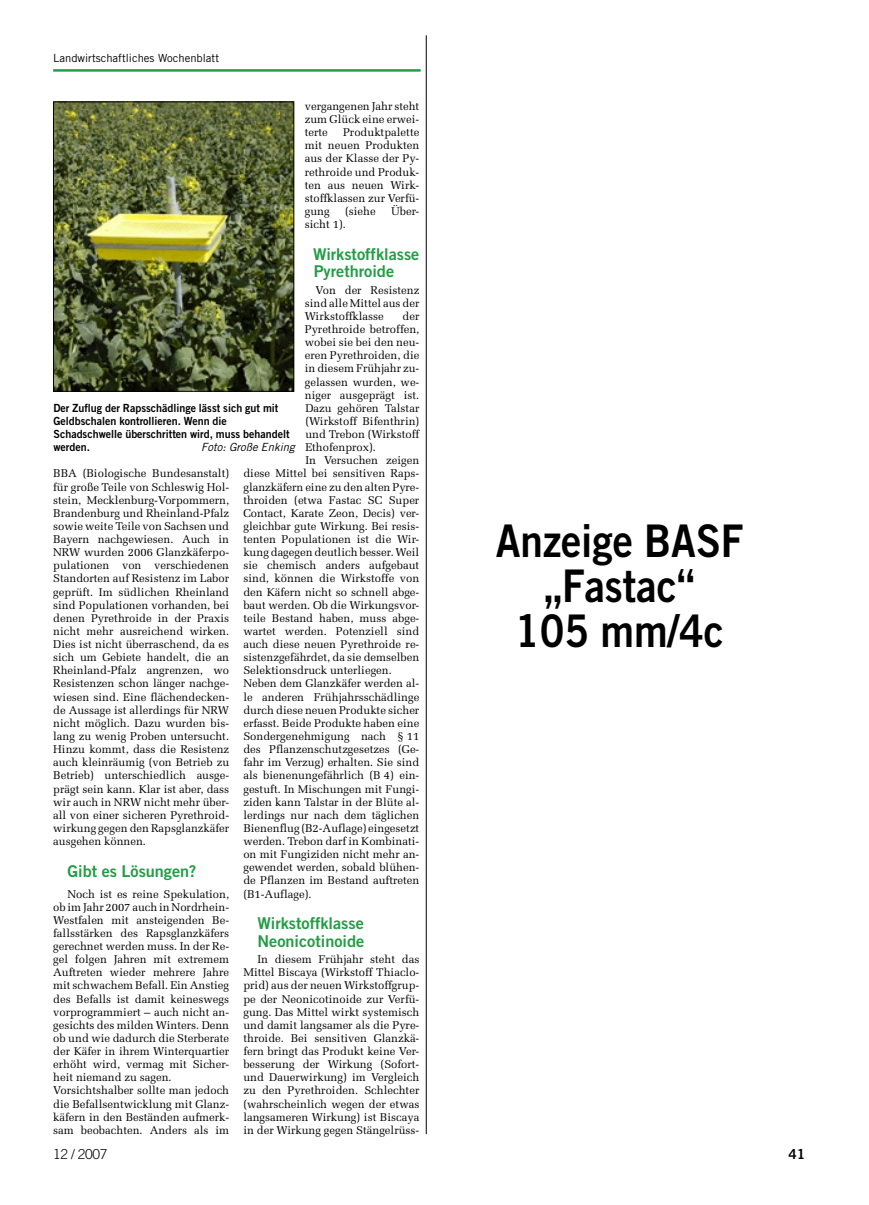
<style>
.page{position:relative;width:869px;height:1205px;background:#fff}
.page>*{position:absolute;margin:0;border:0;box-sizing:border-box;transform-origin:0 0}
.Überschrift_36{font:45px/45px "Trade Gothic LT Bold Two";color:#000;text-align:center;scale:.9 1}
.Zwischenzeile_grün{font:16.25px/17.5px "Trade Gothic LT Bold Two";color:#239d46}
.t1{font:300 13.75px "Trade Gothic LT";letter-spacing:-.02em;color:#000}
.t2{font:13.75px "Trade Gothic LT Bold Two";color:#000}
.Fließtext{font:11.25px/13.1px "Melior LT";color:#000;text-align:justify}
.Fließtext_m__Einzug{font:11.25px/13.1px "Melior LT";color:#000;text-align:justify}
.Bildzeilen{font:11.25px/13.1px "Trade Gothic LT Bold Two";color:#000;scale:.95 1}
.t3{font:11.25px "Trade Gothic LT";color:#000}
.Bildzeilen-2{font:italic 11.25px "Trade Gothic LT";color:#000}
</style>
<div class="page">
<hr style="left:426px;top:35px;width:1px;height:1099px;background:#000">
<img style="left:55px;top:104px;width:237px;height:286px">
<div style="left:53px;top:102px;width:241px;height:290px;border:1px solid #000"></div>
<hr style="left:53px;top:69px;width:367px;height:3px;background:#239d46">
<p class="t3" style="left:53px;top:51px;width:167px">Landwirtschaftliches Wochenblatt</p>
<p class="Fließtext" style="left:304px;top:99px;width:116px">vergangenen Jahr steht zum Glück eine erwei&shy;terte</p>
<p class="Fließtext" style="left:304px;top:126px;width:116px;text-indent:38px">Produktpalette mit neuen Produkten aus der Klasse der Py&shy;rethroide und Produk&shy;ten aus neuen Wirk&shy;stoffklassen zur Verfü&shy;gung</p>
<p class="Fließtext" style="left:345px;top:204px;width:32px">(siehe</p>
<p class="Fließtext" style="left:391px;top:204px;width:30px">Über-</p>
<p class="Fließtext" style="left:304px;top:218px;width:43px">sicht 1).</p>
<p class="Zwischenzeile_grün" style="left:313px;top:245px;width:108px">Wirkstoffklasse<br>Pyrethroide</p>
<p class="Fließtext_m__Einzug" style="left:304px;top:283px;width:116px;text-indent:11px">Von der Resistenz sind alle Mittel aus der Wirkstoffklasse</p>
<p class="Fließtext_m__Einzug" style="left:304px;top:309px;width:116px;text-indent:98px">der Pyrethroide betroffen, wobei sie bei den neu&shy;eren Pyrethroiden, die in diesem Frühjahr zu&shy;gelassen wurden, we&shy;niger ausgeprägt ist.<br>Dazu gehören Talstar (Wirkstoff Bifenthrin) und Trebon (Wirkstoff Ethofenprox).</p>
<p class="Fließtext" style="left:243px;top:454px;width:177px;text-indent:62px">In Versuchen zeigen diese Mittel bei sensitiven Raps&shy;glanzkäfern eine zu den alten Pyre&shy;throiden (etwa Fastac SC Super Contact, Karate Zeon, Decis) ver&shy;gleichbar gute Wirkung. Bei resis&shy;tenten Populationen ist die Wir&shy;kung dagegen deutlich besser. Weil sie chemisch anders aufgebaut sind, können die Wirkstoffe von den Käfern nicht so schnell abge&shy;baut werden. Ob die Wirkungsvor&shy;teile Bestand haben, muss abge&shy;wartet werden. Potenziell sind auch diese neuen Pyrethroide re&shy;sistenzgefährdet, da sie demselben Selektionsdruck unterliegen.</p>
<p class="Fließtext" style="left:243px;top:677px;width:177px">Neben dem Glanzkäfer werden al&shy;le anderen Frühjahrsschädlinge durch diese neuen Produkte sicher erfasst. Beide Produkte haben eine Sondergenehmigung nach § 11 des Pflanzenschutzgesetzes (Ge&shy;fahr im Verzug) erhalten. Sie sind als bienenungefährlich (B 4) ein&shy;gestuft. In Mischungen mit Fungi&shy;ziden kann Talstar in der Blüte al&shy;lerdings nur nach dem täglichen Bienenflug (B2-Auflage) eingesetzt werden. Trebon darf in Kombinati&shy;on mit Fungiziden nicht mehr an&shy;gewendet werden, sobald blühen&shy;de Pflanzen im Bestand auftreten (B1-Auflage).</p>
<p class="Zwischenzeile_grün" style="left:257px;top:914px;width:108px">Wirkstoffklasse<br>Neonicotinoide</p>
<p class="Fließtext_m__Einzug" style="left:243px;top:953px;width:177px;text-indent:14px">In diesem Frühjahr steht das Mittel Biscaya (Wirkstoff Thiaclo&shy;prid) aus der neuen Wirkstoffgrup&shy;pe der Neonicotinoide zur Verfü&shy;gung. Das Mittel wirkt systemisch und damit langsamer als die Pyre&shy;throide. Bei sensitiven Glanzkä&shy;fern bringt das Produkt keine Ver&shy;besserung der Wirkung (Sofort&shy;und Dauerwirkung) im Vergleich zu den Pyrethroiden. Schlechter (wahrscheinlich wegen der etwas langsameren Wirkung) ist Biscaya in der Wirkung gegen Stängelrüss-</p>
<p class="Bildzeilen" style="left:53px;top:401px;width:250px">Der Zuflug der Rapsschädlinge lässt sich gut mit Geldbschalen kontrollieren. Wenn die Schadschwelle überschritten wird, muss behandelt werden.</p>
<p class="Bildzeilen-2" style="left:201px;top:440px;width:95px">Foto: Große Enking</p>
<p class="Fließtext" style="left:53px;top:467px;width:177px">BBA (Biologische Bundesanstalt) für große Teile von Schleswig Hol&shy;stein, Mecklenburg-Vorpommern, Brandenburg und Rheinland-Pfalz sowie weite Teile von Sachsen und Bayern nachgewiesen. Auch in NRW wurden 2006 Glanzkäferpo&shy;pulationen von verschiedenen Standorten auf Resistenz im Labor geprüft. Im südlichen Rheinland sind Populationen vorhanden, bei denen Pyrethroide in der Praxis nicht mehr ausreichend wirken.<br>Dies ist nicht überraschend, da es sich um Gebiete handelt, die an Rheinland-Pfalz angrenzen, wo Resistenzen schon länger nachge&shy;wiesen sind. Eine flächendecken&shy;de Aussage ist allerdings für NRW nicht möglich. Dazu wurden bis&shy;lang zu wenig Proben untersucht.<br>Hinzu kommt, dass die Resistenz auch kleinräumig (von Betrieb zu Betrieb) unterschiedlich ausge&shy;prägt sein kann. Klar ist aber, dass wir auch in NRW nicht mehr über&shy;all von einer sicheren Pyrethroid&shy;wirkung gegen den Rapsglanzkäfer ausgehen können.</p>
<p class="Zwischenzeile_grün" style="left:67px;top:862px;width:130px">Gibt es Lösungen?</p>
<p class="Fließtext_m__Einzug" style="left:53px;top:887px;width:177px;text-indent:14px">Noch ist es reine Spekulation, ob im Jahr 2007 auch in Nordrhein-Westfalen mit ansteigenden Be&shy;fallsstärken des Rapsglanzkäfers gerechnet werden muss. In der Re&shy;gel folgen Jahren mit extremem Auftreten wieder mehrere Jahre mit schwachem Befall. Ein Anstieg des Befalls ist damit keineswegs vorprogrammiert – auch nicht an&shy;gesichts des milden Winters. Denn ob und wie dadurch die Sterberate der Käfer in ihrem Winterquartier erhöht wird, vermag mit Sicher&shy;heit niemand zu sagen.</p>
<p class="Fließtext" style="left:53px;top:1084px;width:177px">Vorsichtshalber sollte man jedoch die Befallsentwicklung mit Glanz&shy;käfern in den Beständen aufmerk&shy;sam beobachten. Anders als im</p>
<p class="Überschrift_36" style="left:495px;top:518px;width:276px">Anzeige BASF „Fastac“<br>105 mm/4c</p>
<p class="t1" style="left:53px;top:1146px;width:56px">12 / 2007</p>
<p class="t2" style="left:788px;top:1146px;width:18px">41</p>
</div>
